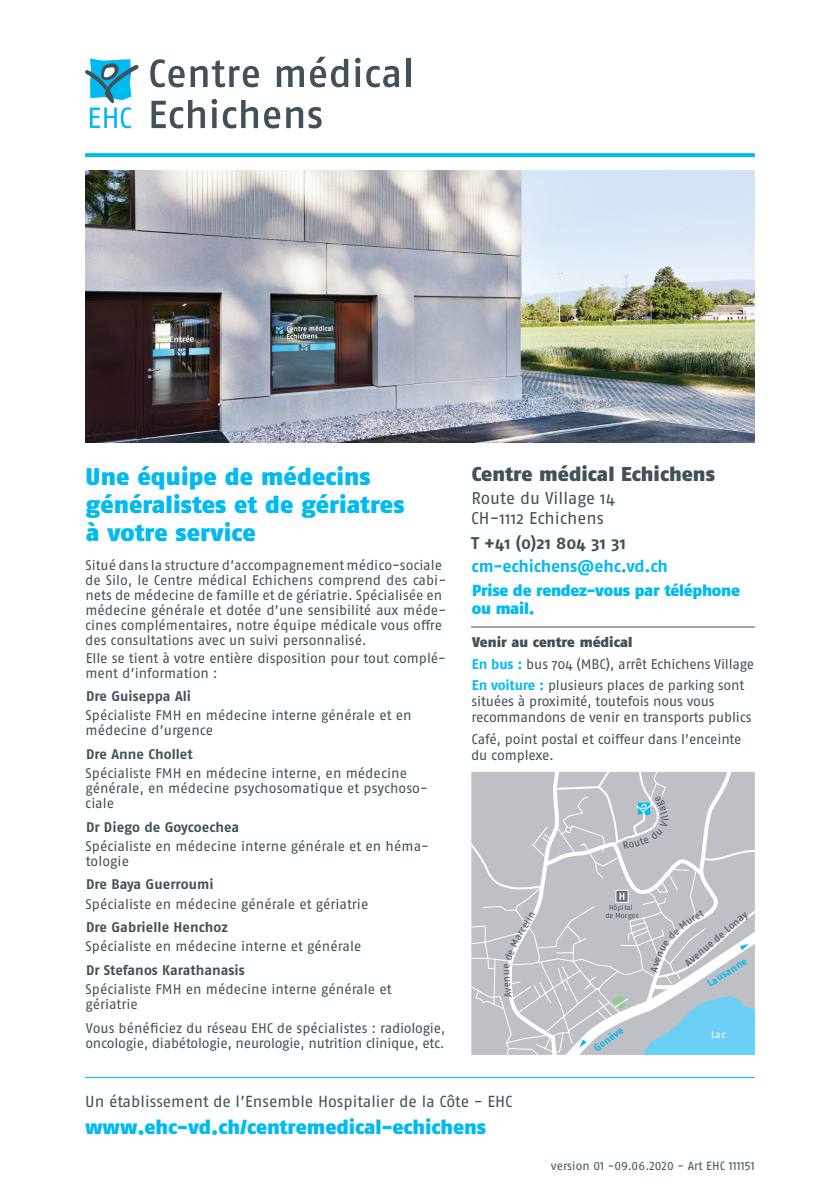
<style>
.page{position:relative;width:840px;height:1191px;background:#fff}
.page>*{position:absolute;margin:0;border:0;box-sizing:border-box;transform-origin:0 0}
.t1{font:900 24px/28px "Fago OT";color:#00baf1}
.t2{font:900 20px "Fago OT";letter-spacing:-.005em;color:#00baf1}
.t3{font:900 20px "Fago OT";color:#425159}
.t4{font:17px/20px "Fago OT";letter-spacing:.005em;color:#425159}
.t5{font:700 17px "Fago OT";letter-spacing:-.01em;color:#00baf1}
.t6{font:700 17px "Fago OT";letter-spacing:.005em;color:#425159}
.t7{font:16px "Fago OT";color:#425159}
.t8{font:900 16px/18px "Fago OT";letter-spacing:-.015em;color:#00baf1}
.t9{font:14px/15px "Fago OT";color:#425159}
.t10{font:700 14px "Fago OT";letter-spacing:.005em;color:#425159}
.t11{font:12px "Fago OT";letter-spacing:.005em;color:#45555f}
.t12{font:700 10px "Fago OT";color:#00baf1}
.t13{font:10px "Fago OT";color:#43535c}
.t14{font:10px "Fago OT";color:#fff}
.t15{font:7.2px/7.8px "Fago OT";color:#43535c;text-align:center}
.s1{font-weight:900}
.s2{font-weight:700;color:#00baf1}
</style>
<div class="page">
<svg style="left:85px;top:153px;width:669px;height:4px;background:#08bcf1"></svg>
<hr style="left:471px;top:626px;width:283px;height:1px;background:#425159">
<hr style="left:85px;top:1077px;width:669px;height:1px;background:#00baf1">
<img style="left:85px;top:170px;width:669px;height:272px">
<svg style="left:471px;top:979px;width:37px;height:75px;background:#c2c3c8"></svg>
<svg style="left:508px;top:979px;width:36px;height:75px;background:#c9c9ce"></svg>
<svg style="left:471px;top:772px;width:283px;height:207px;background:#c4c5c9"></svg>
<svg style="left:617px;top:892px;width:9px;height:8px"></svg>
<div style="left:615px;top:890px;width:13px;height:12px;border:1px solid #fff"></div>
<svg style="left:619px;top:892px;width:5px;height:7px"></svg>
<svg style="left:150px;top:59px;width:34px;height:28px"></svg>
<svg style="left:190px;top:60px;width:69px;height:27px"></svg>
<svg style="left:277px;top:66px;width:27px;height:21px"></svg>
<svg style="left:310px;top:57px;width:38px;height:30px"></svg>
<svg style="left:355px;top:58px;width:5px;height:5px"></svg>
<div style="left:355px;top:66px;width:5px;height:21px;background:#425159"></div>
<svg style="left:366px;top:66px;width:33px;height:21px"></svg>
<div style="left:405px;top:59px;width:5px;height:28px;background:#425159"></div>
<svg style="left:151px;top:100px;width:54px;height:28px"></svg>
<svg style="left:211px;top:99px;width:6px;height:5px"></svg>
<svg style="left:212px;top:107px;width:4px;height:21px"></svg>
<svg style="left:223px;top:100px;width:35px;height:28px"></svg>
<svg style="left:264px;top:107px;width:16px;height:21px"></svg>
<svg style="left:286px;top:107px;width:35px;height:21px"></svg>
<svg style="left:85px;top:59px;width:54px;height:69px"></svg>
<svg style="left:544px;top:909px;width:210px;height:145px;background:#bbcad3"></svg>
<svg style="left:503px;top:912px;width:32px;height:86px;background:#c9cace"></svg>
<svg style="left:623px;top:796px;width:45px;height:53px;background:#bcc5cc"></svg>
<h1 class="t1" style="left:86px;top:462px;width:320px">Une équipe de médecins généralistes et de gériatres à votre service</h1>
<p class="t9" style="left:85px;top:557px;width:362px">Situé dans la structure d’accompagnement médico-sociale de Silo, le Centre médical Echichens comprend des cabi&shy;nets de médecine de famille et de gériatrie. Spécialisée en médecine générale et dotée d’une sensibilité aux méde&shy;cines complémentaires, notre équipe médicale vous offre des consultations avec un suivi personnalisé.</p>
<p class="t9" style="left:85px;top:650px;width:362px">Elle se tient à votre entière disposition pour tout complé&shy;ment d’information :</p>
<p class="t10" style="left:86px;top:688px;width:107px">Dre Guiseppa Ali</p>
<p class="t9" style="left:85px;top:708px;width:327px">Spécialiste FMH en médecine interne générale et en médecine d’urgence</p>
<p class="t10" style="left:86px;top:745px;width:108px">Dre Anne Chollet</p>
<p class="t9" style="left:85px;top:765px;width:344px">Spécialiste FMH en médecine interne, en médecine générale, en médecine psychosomatique et psychoso&shy;ciale</p>
<p class="t10" style="left:86px;top:818px;width:154px">Dr Diego de Goycoechea</p>
<p class="t9" style="left:85px;top:838px;width:345px">Spécialiste en médecine interne générale et en héma&shy;tologie</p>
<p class="t10" style="left:86px;top:876px;width:129px">Dre Baya Guerroumi</p>
<p class="t9" style="left:85px;top:896px;width:284px">Spécialiste en médecine générale et gériatrie</p>
<p class="t10" style="left:86px;top:919px;width:143px">Dre Gabrielle Henchoz</p>
<p class="t9" style="left:85px;top:939px;width:277px">Spécialiste en médecine interne et générale</p>
<p class="t10" style="left:86px;top:961px;width:160px">Dr Stefanos Karathanasis</p>
<p class="t9" style="left:85px;top:981px;width:308px">Spécialiste FMH en médecine interne générale et gériatrie</p>
<p class="t9" style="left:85px;top:1020px;width:361px">Vous bénéficiez du réseau EHC de spécialistes : radiologie, oncologie, diabétologie, neurologie, nutrition clinique, etc.</p>
<h2 class="t3" style="left:471px;top:462px;width:244px">Centre médical Echichens</h2>
<p class="t4" style="left:471px;top:488px;width:145px">Route du Village 14<br>CH-1112 Echichens</p>
<p class="t6" style="left:471px;top:533px;width:156px">T +41 (0)21 804 31 31</p>
<p class="t5" style="left:471px;top:556px;width:198px">cm-echichens@ehc.vd.ch</p>
<p class="t8" style="left:471px;top:581px;width:269px">Prise de rendez-vous par téléphone ou mail.</p>
<p class="t9" style="left:471px;top:631px;width:283px;line-height:21.6px"><span class="s1">Venir au centre médical<br></span><span class="s2">En bus :</span> bus 704 (MBC), arrêt Echichens Village<br><span class="s2">En voiture :</span> plusieurs places de parking sont</p>
<p class="t9" style="left:471px;top:693px;width:281px;line-height:16px">situées à proximité, toutefois nous vous recommandons de venir en transports publics</p>
<p class="t9" style="left:471px;top:731px;width:272px;line-height:16px">Café, point postal et coiffeur dans l’enceinte du complexe.</p>
<p class="t15" style="left:605px;top:903px;width:35px">Hôpital de Morges</p>
<p class="t13" style="left:682px;top:959px;width:80px;rotate:-40deg">Avenue de Lonay</p>
<p class="t12" style="left:704px;top:979px;width:46px;rotate:-33deg">Lausanne</p>
<p class="t12" style="left:591px;top:1044px;width:36px;rotate:-37deg">Genève</p>
<p class="t14" style="left:710px;top:1028px;width:16px">Lac</p>
<p class="t7" style="left:85px;top:1092px;width:428px">Un établissement de l’Ensemble Hospitalier de la Côte - EHC</p>
<h2 class="t2" style="left:85px;top:1114px;width:402px">www.ehc-vd.ch/centremedical-echichens</h2>
<p class="t11" style="left:550px;top:1158px;width:205px">version 01 -09.06.2020 - Art EHC 111151</p>
</div>
